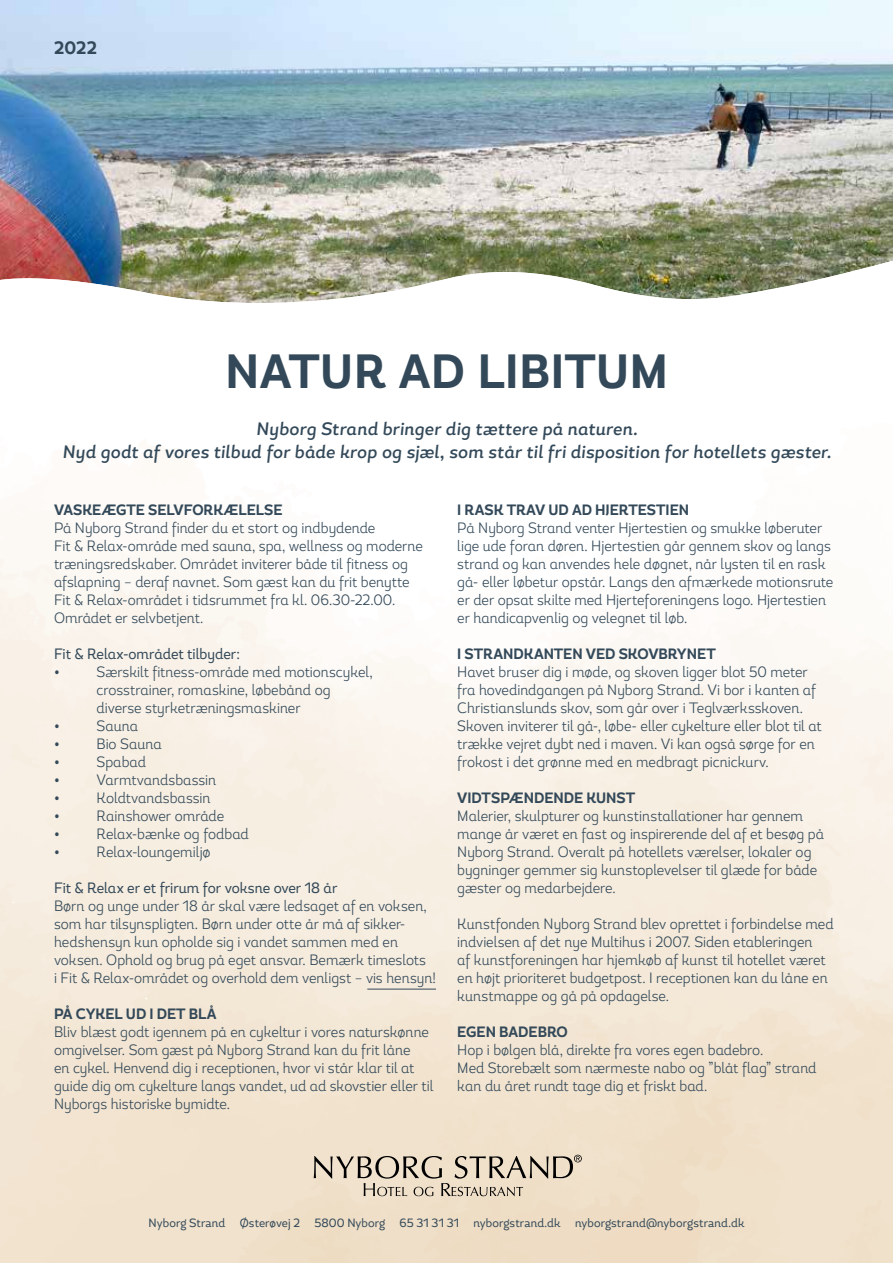
<style>
.page{position:relative;width:893px;height:1263px;background:#fff}
.page>*{position:absolute;margin:0;border:0;box-sizing:border-box;transform-origin:0 0}
.t1{font:700 48px "Magallanes Cond";letter-spacing:.015em;color:#334959}
.t2{font:italic 500 18px/22.5px "Magallanes Cond";letter-spacing:.015em;color:#334959;text-align:center}
.t3{font:700 18px "Magallanes Cond";color:#334959}
.t4{font:300 15px/18px "Magallanes Cond";letter-spacing:-.005em;color:#334959}
.t5{font:700 15px "Magallanes Cond";color:#334959}
.t6{font:15px "Magallanes Cond";letter-spacing:-.005em;color:#334959}
.t7{font:12px "Magallanes Cond";letter-spacing:.005em;color:#334959}
</style>
<div class="page">
<img style="left:0;top:0;width:893px;height:257px">
<img style="left:0;top:259px;width:893px;height:1004px">
<hr style="left:367px;top:989px;width:69px;height:1px;background:#334959">
<svg style="left:314px;top:1155px;width:268px;height:41px;background:#c7baa8"></svg>
<p class="t3" style="left:54px;top:36px;width:44px">2022</p>
<h1 class="t1" style="left:226px;top:341px;width:444px">NATUR AD LIBITUM</h1>
<p class="t2" style="left:63px;top:418px;width:770px">Nyborg Strand bringer dig tættere på naturen.<br>Nyd godt af vores tilbud for både krop og sjæl, som står til fri disposition for hotellets gæster.</p>
<p class="t5" style="left:54px;top:500px;width:230px">VASKEÆGTE SELVFORKÆLELSE</p>
<p class="t4" style="left:54px;top:519px;width:370px">På Nyborg Strand finder du et stort og indbydende<br>Fit &amp; Relax-område med sauna, spa, wellness og moderne træningsredskaber. Området inviterer både til fitness og afslapning – deraf navnet. Som gæst kan du frit benytte Fit &amp; Relax-området i tidsrummet fra kl. 06.30-22.00.<br>Området er selvbetjent.</p>
<p class="t6" style="left:54px;top:644px;width:187px">Fit &amp; Relax-området tilbyder:</p>
<p class="t4" style="left:54px;top:663px;width:7px">•</p>
<p class="t4" style="left:97px;top:663px;width:278px">Særskilt fitness-område med motionscykel, crosstrainer, romaskine, løbebånd og diverse styrketræningsmaskiner</p>
<p class="t4" style="left:54px;top:717px;width:7px">•</p>
<p class="t4" style="left:97px;top:717px;width:43px">Sauna</p>
<p class="t4" style="left:54px;top:735px;width:7px">•</p>
<p class="t4" style="left:97px;top:735px;width:67px">Bio Sauna</p>
<p class="t4" style="left:54px;top:753px;width:7px">•</p>
<p class="t4" style="left:97px;top:753px;width:51px">Spabad</p>
<p class="t4" style="left:54px;top:771px;width:7px">•</p>
<p class="t4" style="left:97px;top:771px;width:121px">Varmtvandsbassin</p>
<p class="t4" style="left:54px;top:789px;width:7px">•</p>
<p class="t4" style="left:97px;top:789px;width:116px">Koldtvandsbassin</p>
<p class="t4" style="left:54px;top:807px;width:7px">•</p>
<p class="t4" style="left:97px;top:807px;width:129px">Rainshower område</p>
<p class="t4" style="left:54px;top:825px;width:7px">•</p>
<p class="t4" style="left:97px;top:825px;width:154px">Relax-bænke og fodbad</p>
<p class="t4" style="left:54px;top:843px;width:7px">•</p>
<p class="t4" style="left:97px;top:843px;width:116px">Relax-loungemiljø</p>
<p class="t6" style="left:54px;top:878px;width:285px">Fit &amp; Relax er et frirum for voksne over 18 år</p>
<p class="t4" style="left:54px;top:897px;width:383px">Børn og unge under 18 år skal være ledsaget af en voksen, som har tilsynspligten. Børn under otte år må af sikker&shy;hedshensyn kun opholde sig i vandet sammen med en voksen. Ophold og brug på eget ansvar. Bemærk timeslots<br>i Fit &amp; Relax-området og overhold dem venligst – vis hensyn!</p>
<p class="t5" style="left:54px;top:1004px;width:164px">PÅ CYKEL UD I DET BLÅ</p>
<p class="t4" style="left:54px;top:1023px;width:381px">Bliv blæst godt igennem på en cykeltur i vores naturskønne omgivelser. Som gæst på Nyborg Strand kan du frit låne<br>en cykel. Henvend dig i receptionen, hvor vi står klar til at guide dig om cykelture langs vandet, ud ad skovstier eller til Nyborgs historiske bymidte.</p>
<p class="t5" style="left:457px;top:500px;width:233px">I RASK TRAV UD AD HJERTESTIEN</p>
<p class="t4" style="left:457px;top:519px;width:378px">På Nyborg Strand venter Hjertestien og smukke løberuter lige ude foran døren. Hjertestien går gennem skov og langs strand og kan anvendes hele døgnet, når lysten til en rask gå- eller løbetur opstår. Langs den afmærkede motionsrute er der opsat skilte med Hjerteforeningens logo. Hjertestien er handicapvenlig og velegnet til løb.</p>
<p class="t5" style="left:457px;top:644px;width:260px">I STRANDKANTEN VED SKOVBRYNET</p>
<p class="t4" style="left:457px;top:663px;width:366px">Havet bruser dig i møde, og skoven ligger blot 50 meter fra hovedindgangen på Nyborg Strand. Vi bor i kanten af Christianslunds skov, som går over i Teglværksskoven.<br>Skoven inviterer til gå-, løbe- eller cykelture eller blot til at trække vejret dybt ned i maven. Vi kan også sørge for en frokost i det grønne med en medbragt picnickurv.</p>
<p class="t5" style="left:457px;top:788px;width:180px">VIDTSPÆNDENDE KUNST</p>
<p class="t4" style="left:457px;top:807px;width:368px">Malerier, skulpturer og kunstinstallationer har gennem mange år været en fast og inspirerende del af et besøg på Nyborg Strand. Overalt på hotellets værelser, lokaler og bygninger gemmer sig kunstoplevelser til glæde for både gæster og medarbejdere.</p>
<p class="t4" style="left:457px;top:915px;width:378px">Kunstfonden Nyborg Strand blev oprettet i forbindelse med indvielsen af det nye Multihus i 2007. Siden etableringen<br>af kunstforeningen har hjemkøb af kunst til hotellet været en højt prioriteret budgetpost. I receptionen kan du låne en kunstmappe og gå på opdagelse.</p>
<p class="t5" style="left:457px;top:1022px;width:112px">EGEN BADEBRO</p>
<p class="t4" style="left:457px;top:1041px;width:361px">Hop i bølgen blå, direkte fra vores egen badebro.<br>Med Storebælt som nærmeste nabo og ”blåt flag” strand kan du året rundt tage dig et friskt bad.</p>
<p class="t7" style="left:149px;top:1215px;width:597px">Nyborg Strand Østerøvej 2 5800 Nyborg 65 31 31 31 nyborgstrand.dk nyborgstrand@nyborgstrand.dk</p>
</div>
